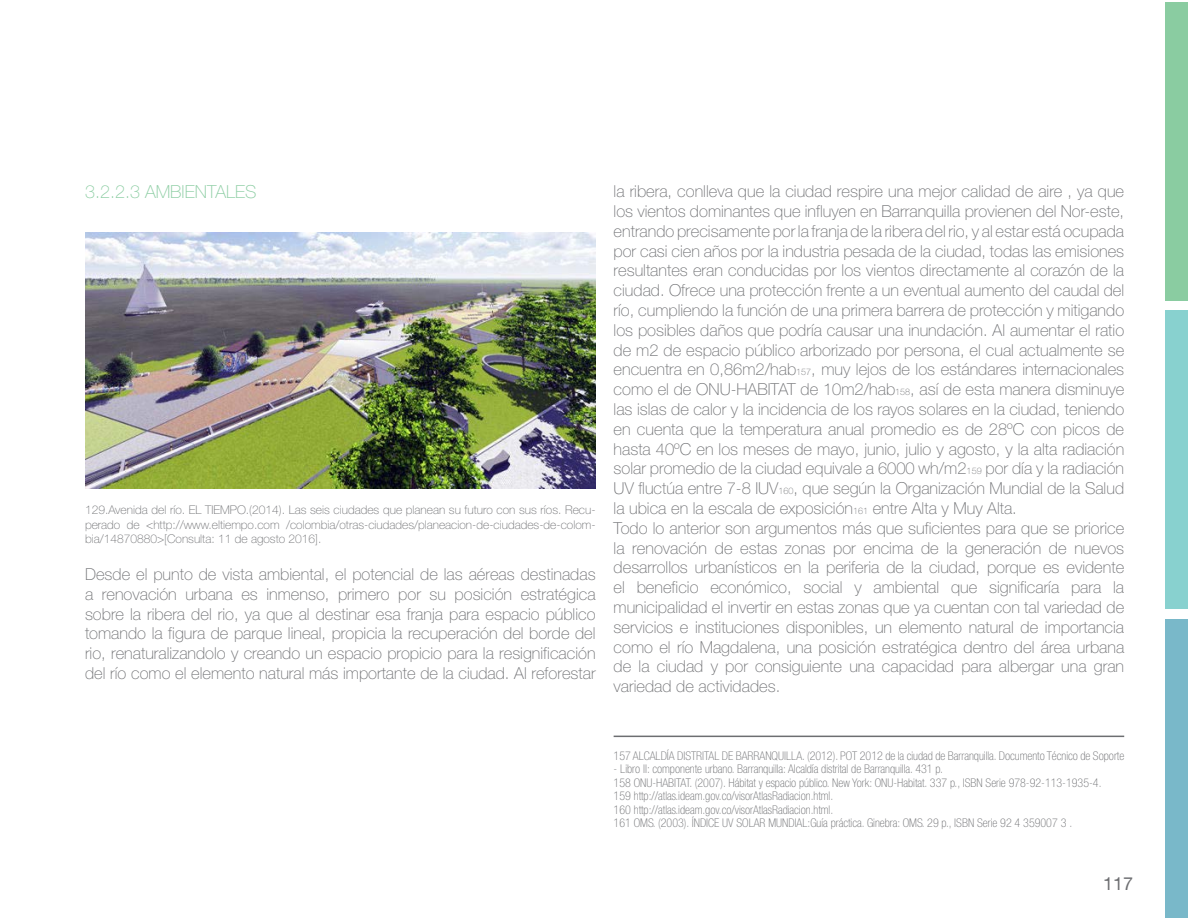
<style>
.page{position:relative;width:1188px;height:918px;background:#fff}
.page>*{position:absolute;margin:0;border:0;box-sizing:border-box;transform-origin:0 0}
.t1{font:100 18px "Helvetica Neue";color:#8acca1}
.t2{font:18px "Helvetica Neue";color:#6d6e71}
.t3{font:100 16.5px/19.8px "Helvetica Neue";color:#6d6e71;text-align:justify}
.t4{font:100 condensed 12px/13.5px "Helvetica Neue";color:#6d6e71}
.t5{font:100 12px/14.4px "Helvetica Neue";color:#6d6e71;text-align:justify}
.s1{font-size:9px}
</style>
<div class="page">
<div style="left:1166px;top:2px;width:22px;height:298px;background:#8acca1"></div>
<div style="left:1166px;top:311px;width:22px;height:298px;background:#88d1cf"></div>
<div style="left:1166px;top:620px;width:22px;height:298px;background:#79b8c9"></div>
<img style="left:85px;top:233px;width:511px;height:255px">
<hr style="left:614px;top:736px;width:510px;height:1px;background:#6d6e71">
<p class="t1" style="left:85px;top:182px;width:173px">3.2.2.3 AMBIENTALES</p>
<p class="t5" style="left:85px;top:503px;width:512px">129.Avenida del río. EL TIEMPO.(2014). Las seis ciudades que planean su futuro con sus ríos. Recu&shy;perado de &lt;http://www.eltiempo.com /colombia/otras-ciudades/planeacion-de-ciudades-de-colom&shy;bia/14870880&gt;[Consulta: 11 de agosto 2016].</p>
<p class="t3" style="left:85px;top:564px;width:512px">Desde el punto de vista ambiental, el potencial de las aéreas destinadas a renovación urbana es inmenso, primero por su posición estratégica sobre la ribera del rio, ya que al destinar esa franja para espacio público tomando la figura de parque lineal, propicia la recuperación del borde del rio, renaturalizandolo y creando un espacio propicio para la resignificación del río como el elemento natural más importante de la ciudad. Al reforestar</p>
<p class="t3" style="left:614px;top:182px;width:512px;text-align:left">la ribera, conlleva que la ciudad respire una mejor calidad de aire , ya que los vientos dominantes que influyen en Barranquilla provienen del Nor-este, entrando precisamente por la franja de la ribera del rio, y al estar está ocupada por casi cien años por la industria pesada de la ciudad, todas las emisiones resultantes eran conducidas por los vientos directamente al corazón de la ciudad. Ofrece una protección frente a un eventual aumento del caudal del río, cumpliendo la función de una primera barrera de protección y mitigando los posibles daños que podría causar una inundación. Al aumentar el ratio de m2 de espacio público arborizado por persona, el cual actualmente se encuentra en 0,86m2/hab<span class="s1">157</span>, muy lejos de los estándares internacionales como el de ONU-HABITAT de 10m2/hab<span class="s1">158</span>, así de esta manera disminuye las islas de calor y la incidencia de los rayos solares en la ciudad, teniendo en cuenta que la temperatura anual promedio es de 28ºC con picos de hasta 40ºC en los meses de mayo, junio, julio y agosto, y la alta radiación solar promedio de la ciudad equivale a 6000 wh/m2<span class="s1">159</span> por día y la radiación UV fluctúa entre 7-8 IUV<span class="s1">160</span>, que según la Organización Mundial de la Salud la ubica en la escala de exposición<span class="s1">161</span> entre Alta y Muy Alta.<br>Todo lo anterior son argumentos más que suficientes para que se priorice la renovación de estas zonas por encima de la generación de nuevos desarrollos urbanísticos en la periferia de la ciudad, porque es evidente el beneficio económico, social y ambiental que significaría para la municipalidad el invertir en estas zonas que ya cuentan con tal variedad de servicios e instituciones disponibles, un elemento natural de importancia como el río Magdalena, una posición estratégica dentro del área urbana de la ciudad y por consiguiente una capacidad para albergar una gran variedad de actividades.</p>
<p class="t4" style="left:614px;top:749px;width:512px">157 ALCALDÍA DISTRITAL DE BARRANQUILLA. (2012). POT 2012 de la ciudad de Barranquilla. Documento Técnico de Soporte</p>
<p class="t4" style="left:614px;top:762px;width:489px">- Libro II: componente urbano. Barranquilla: Alcaldía distrital de Barranquilla. 431 p.<br>158 ONU-HABITAT. (2007). Hábitat y espacio público. New York: ONU-Habitat. 337 p., ISBN Serie 978-92-113-1935-4.<br>159 http://atlas.ideam.gov.co/visorAtlasRadiacion.html.<br>160 http://atlas.ideam.gov.co/visorAtlasRadiacion.html.<br>161 OMS. (2003). ÍNDICE UV SOLAR MUNDIAL:Guía práctica. Ginebra: OMS. 29 p., ISBN Serie 92 4 359007 3 .</p>
<p class="t2" style="left:1103px;top:873px;width:32px">117</p>
</div>
